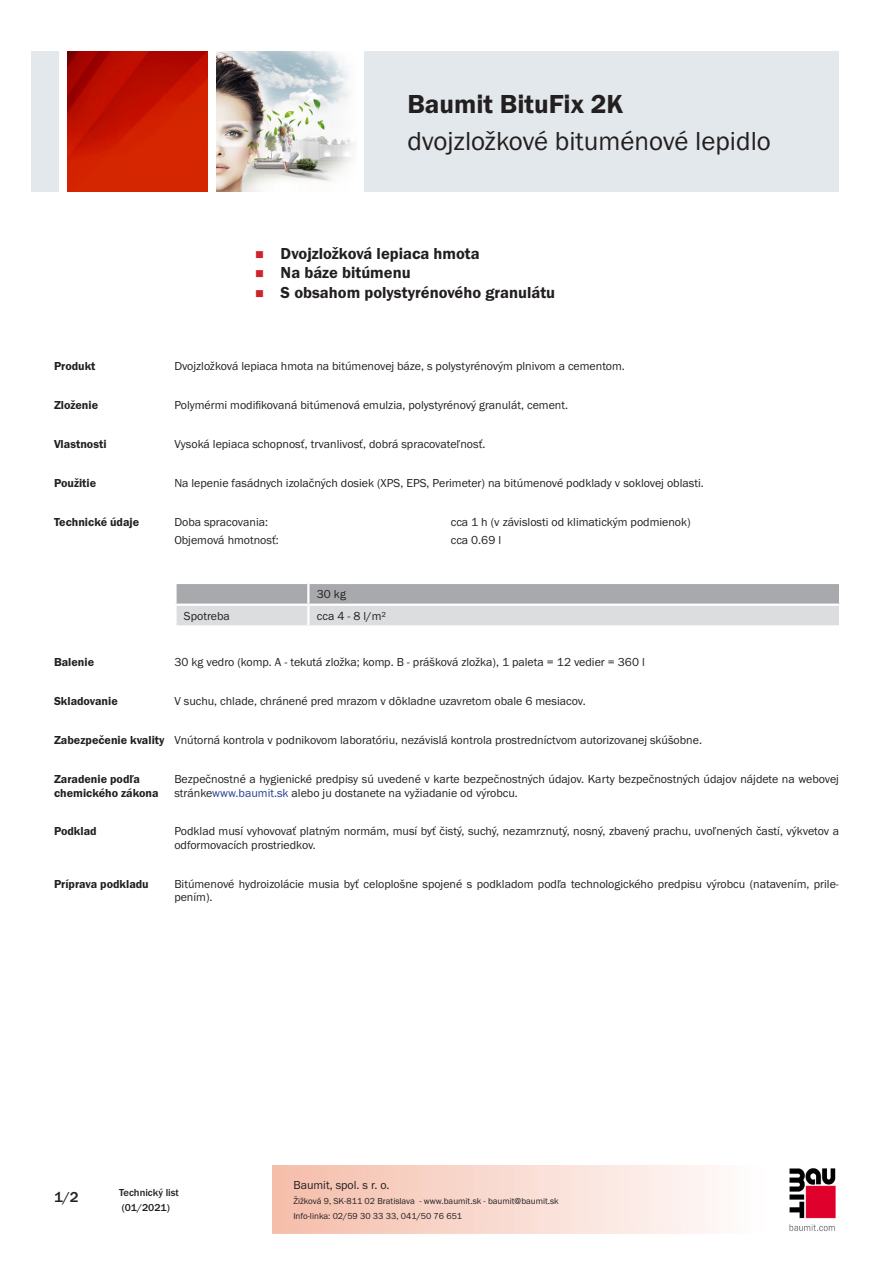
<style>
.page{position:relative;width:893px;height:1263px;background:#fff}
.page>*{position:absolute;margin:0;border:0;box-sizing:border-box;transform-origin:0 0}
.PDS_Produktname_Land{font:27px "BM Franklin Gothic URW Boo";color:#231f20}
.PDS_Produktname{font:27px "BM Franklin Gothic URW Dem";color:#231f20}
.t1{font:16.5px "BM Franklin Gothic URW Dem";color:#231f20}
.t2{font:500 15px "BM Franklin Gothic URW";color:#231f20}
.PDS_Standard{font:12px/13.5px "BM Franklin Gothic URW Boo";color:#231f20}
.PDS_Header{font:12px/13.5px "BM Franklin Gothic URW Dem";color:#231f20}
.PDS_Standard_linksbü{font:12px "BM Franklin Gothic URW Boo";color:#231f20}
.t3{font:500 10.5px/15px "BM Franklin Gothic URW";color:#231f20}
.t4{font:9px/15px "BM Franklin Gothic URW Boo";color:#231f20}
.s1{color:#253f8e}
</style>
<div class="page">
<img style="left:789px;top:1168px;width:47px;height:63px">
<div style="left:32px;top:51px;width:27px;height:140px;background:#e2e8eb"></div>
<img style="left:68px;top:52px;width:140px;height:139px">
<img style="left:216px;top:51px;width:140px;height:140px">
<div style="left:365px;top:51px;width:474px;height:140px;background:#e2e8eb"></div>
<svg style="left:175px;top:583px;width:665px;height:43px;background:#c7c8cb"></svg>
<hr style="left:308px;top:625px;width:533px;height:3px;background:#fff">
<p class="PDS_Produktname" style="left:407px;top:87px;width:218px">Baumit BituFix 2K</p>
<p class="PDS_Produktname_Land" style="left:407px;top:124px;width:365px">dvojzložkové bituménové lepidlo</p>
<p class="t1" style="left:281px;top:243px;width:201px">Dvojzložková lepiaca hmota</p>
<p class="t1" style="left:281px;top:263px;width:132px">Na báze bitúmenu</p>
<p class="t1" style="left:281px;top:282px;width:276px">S obsahom polystyrénového granulátu</p>
<p class="PDS_Header" style="left:54px;top:360px;width:43px">Produkt</p>
<p class="PDS_Standard" style="left:174px;top:360px;width:452px">Dvojzložková lepiaca hmota na bitúmenovej báze, s polystyrénovým plnivom a cementom.</p>
<p class="PDS_Header" style="left:54px;top:399px;width:46px">Zloženie</p>
<p class="PDS_Standard" style="left:174px;top:399px;width:395px">Polymérmi modifikovaná bitúmenová emulzia, polystyrénový granulát, cement.</p>
<p class="PDS_Header" style="left:54px;top:438px;width:54px">Vlastnosti</p>
<p class="PDS_Standard" style="left:174px;top:438px;width:313px">Vysoká lepiaca schopnosť, trvanlivosť, dobrá spracovateľnosť.</p>
<p class="PDS_Header" style="left:54px;top:477px;width:44px">Použitie</p>
<p class="PDS_Standard" style="left:174px;top:477px;width:531px">Na lepenie fasádnych izolačných dosiek (XPS, EPS, Perimeter) na bitúmenové podklady v soklovej oblasti.</p>
<p class="PDS_Header" style="left:54px;top:515px;width:87px">Technické údaje</p>
<p class="PDS_Standard_linksbü" style="left:174px;top:514px;width:95px">Doba spracovania:</p>
<p class="PDS_Standard_linksbü" style="left:451px;top:514px;width:241px">cca 1 h (v závislosti od klimatickým podmienok)</p>
<p class="PDS_Standard_linksbü" style="left:174px;top:532px;width:106px">Objemová hmotnosť:</p>
<p class="PDS_Standard_linksbü" style="left:451px;top:532px;width:52px">cca 0.69 l</p>
<p class="PDS_Standard_linksbü" style="left:317px;top:587px;width:31px">30 kg</p>
<p class="PDS_Standard_linksbü" style="left:184px;top:609px;width:47px">Spotreba</p>
<p class="PDS_Standard_linksbü" style="left:317px;top:609px;width:71px">cca 4 - 8 l/m²</p>
<p class="PDS_Header" style="left:54px;top:656px;width:42px">Balenie</p>
<p class="PDS_Standard" style="left:174px;top:656px;width:472px">30 kg vedro (komp. A - tekutá zložka; komp. B - prášková zložka), 1 paleta = 12 vedier = 360 l</p>
<p class="PDS_Header" style="left:54px;top:695px;width:65px">Skladovanie</p>
<p class="PDS_Standard" style="left:174px;top:695px;width:413px">V suchu, chlade, chránené pred mrazom v dôkladne uzavretom obale 6 mesiacov.</p>
<p class="PDS_Header" style="left:54px;top:734px;width:112px">Zabezpečenie kvality</p>
<p class="PDS_Standard" style="left:174px;top:734px;width:529px">Vnútorná kontrola v podnikovom laboratóriu, nezávislá kontrola prostredníctvom autorizovanej skúšobne.</p>
<p class="PDS_Header" style="left:54px;top:772px;width:106px">Zaradenie podľa chemického zákona</p>
<p class="PDS_Standard" style="left:174px;top:772px;width:666px">Bezpečnostné a hygienické predpisy sú uvedené v karte bezpečnostných údajov. Karty bezpečnostných údajov nájdete na webovej stránke<span class="s1">www.baumit.sk</span> alebo ju dostanete na vyžiadanie od výrobcu.</p>
<p class="PDS_Header" style="left:54px;top:825px;width:44px">Podklad</p>
<p class="PDS_Standard" style="left:174px;top:825px;width:666px">Podklad musí vyhovovať platným normám, musí byť čistý, suchý, nezamrznutý, nosný, zbavený prachu, uvoľnených častí, výkvetov a odformovacích prostriedkov.</p>
<p class="PDS_Header" style="left:54px;top:877px;width:96px">Príprava podkladu</p>
<p class="PDS_Standard" style="left:174px;top:877px;width:666px">Bitúmenové hydroizolácie musia byť celoplošne spojené s podkladom podľa technologického predpisu výrobcu (natavením, prile&shy;pením).</p>
<p class="t2" style="left:54px;top:1188px;width:26px">1/2</p>
<p class="t3" style="left:119px;top:1185px;width:61px">Technický list (01/2021)</p>
<p class="PDS_Standard" style="left:293px;top:1178px;width:98px">Baumit, spol. s r. o.</p>
<p class="t4" style="left:293px;top:1193px;width:267px">Žižková 9, SK-811 02 Bratislava - www.baumit.sk - baumit@baumit.sk<br>Info-linka: 02/59 30 33 33, 041/50 76 651</p>
</div>
